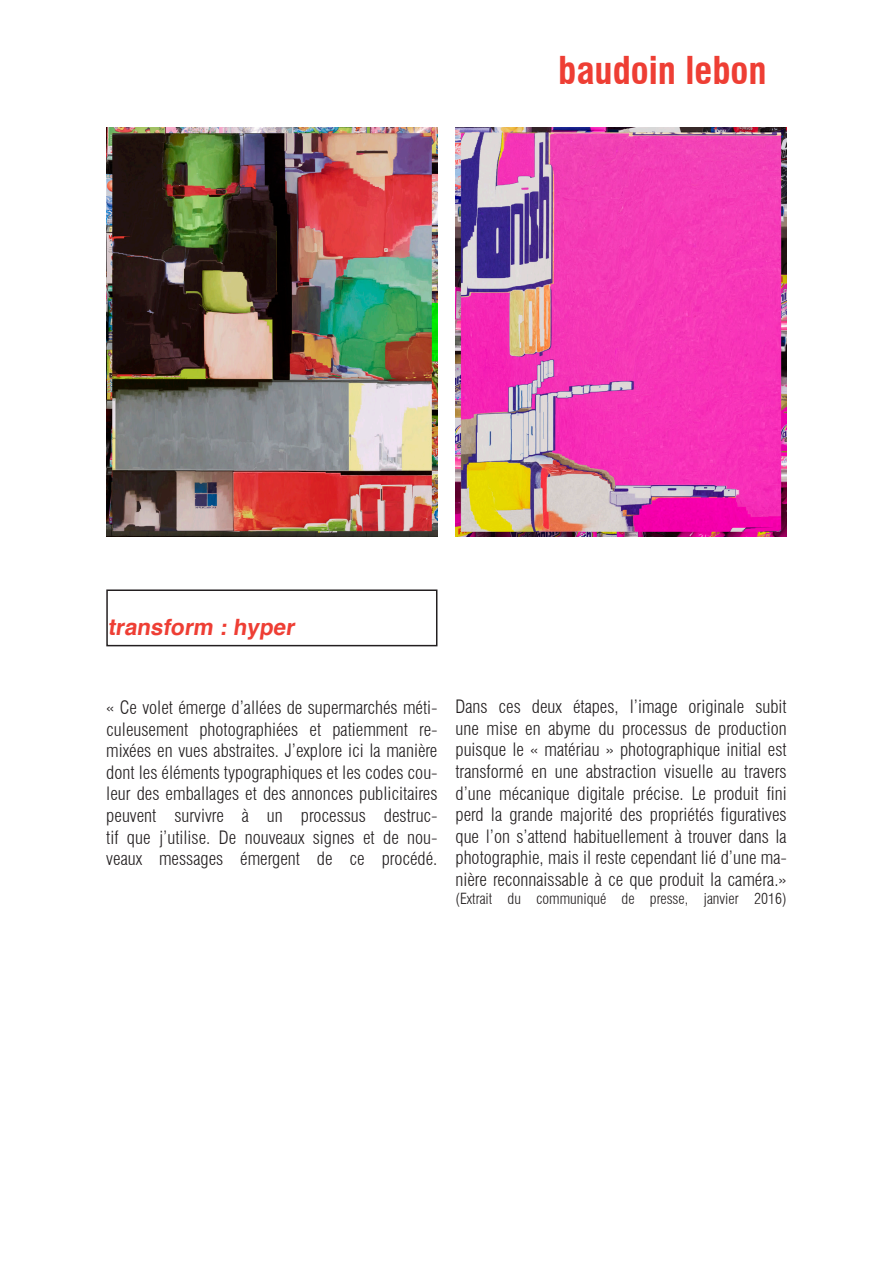
<style>
.page{position:relative;width:893px;height:1263px;background:#fff}
.page>*{position:absolute;margin:0;border:0;box-sizing:border-box;transform-origin:0 0}
.t1{font:700 condensed 37.5px "Swiss 721 BT";color:#ee3e34}
.t2{font:700 22.5px "Helvetica";color:#ee3e34}
.t3{font:300 condensed 18px/21.6px "Swiss 721 BT";color:#231f20;text-align:justify}
.texte_courant{font:300 condensed 15px "Swiss 721 BT";color:#231f20}
</style>
<div class="page">
<img style="left:106px;top:128px;width:331px;height:408px">
<img style="left:455px;top:128px;width:332px;height:408px">
<div style="left:106px;top:589px;width:331px;height:57px;border:2px solid #231f20"></div>
<h1 class="t1" style="left:558px;top:47px;width:210px">baudoin lebon</h1>
<p class="t2" style="left:108px;top:609px;width:193px">transform :hyper</p>
<p class="t3" style="left:106px;top:697px;width:333px">« Ce volet émerge d’allées de supermarchés méti&shy;culeusement photographiées et patiemment re&shy;mixées en vues abstraites. J’explore ici la manière dont les éléments typographiques et les codes cou&shy;leur des emballages et des annonces publicitaires</p>
<p class="t3" style="left:106px;top:805px;width:333px">peuvent survivre à un processus destruc&shy;tif que j’utilise. De nouveaux signes et de nou&shy;veaux messages émergent de ce procédé.</p>
<p class="t3" style="left:455px;top:696px;width:333px">Dans ces deux étapes, l’image originale subit une mise en abyme du processus de production puisque le « matériau » photographique initial est transformé en une abstraction visuelle au travers d’une mécanique digitale précise. Le produit fini perd la grande majorité des propriétés figuratives que l’on s’attend habituellement à trouver dans la photographie, mais il reste cependant lié d’une ma&shy;nière reconnaissable à ce que produit la caméra.»</p>
<p class="texte_courant" style="left:455px;top:889px;width:333px">(Extrait du communiqué de presse, janvier 2016)</p>
</div>
